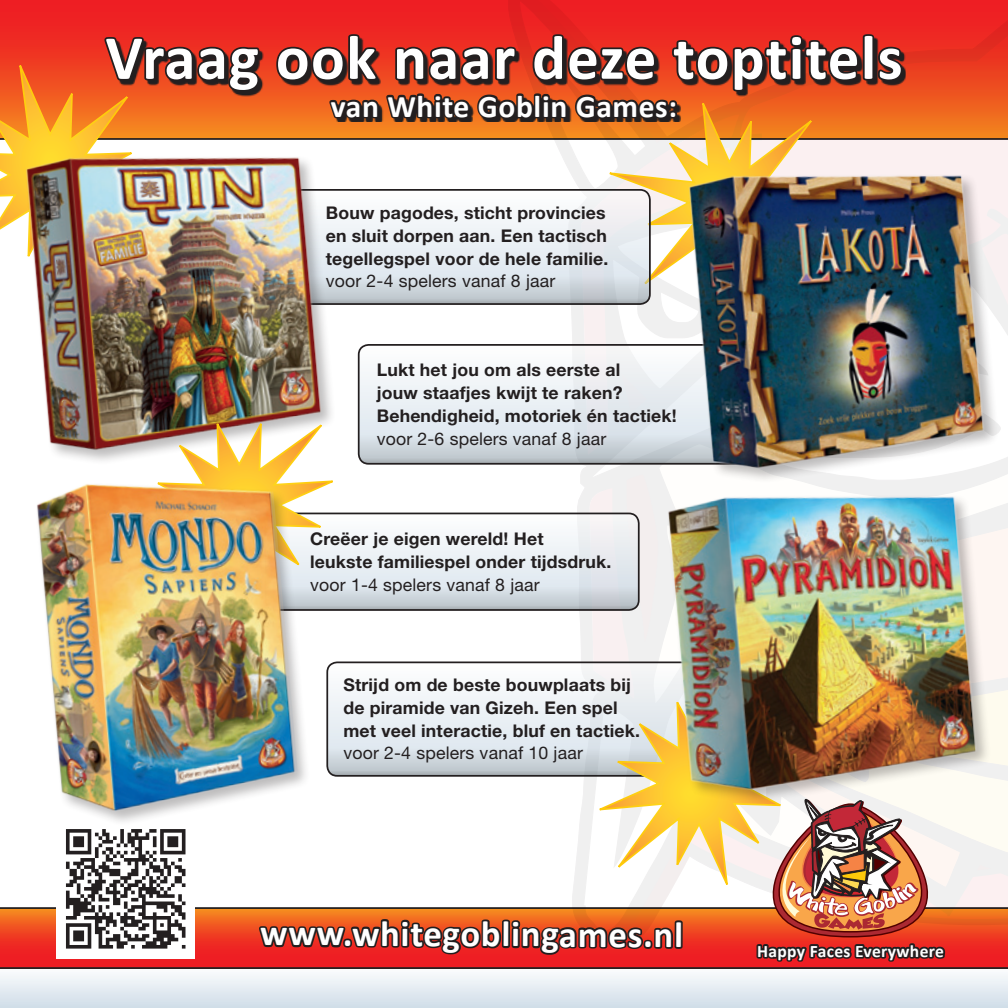
<style>
.page{position:relative;width:1008px;height:1008px;background:#fff}
.page>*{position:absolute;margin:0;border:0;box-sizing:border-box;transform-origin:0 0}
.Head{font:700 63px "Calibri";letter-spacing:.02em;color:#fff}
.Head-2{font:700 36.75px "Calibri";letter-spacing:.015em;color:#fff}
.Head-3{font:700 31.5px "Calibri";letter-spacing:.02em;color:#fff}
.TextCopy{font:700 17.5px/22.8px "Helvetica Neue LT Std";letter-spacing:.01em;color:#231f20}
.Head-4{font:700 17.5px "Calibri";letter-spacing:.02em;color:#fff}
.s1{font-weight:400}
</style>
<div class="page">
<svg style="left:0;top:981px;width:1008px;height:27px;background:#dee7ef"></svg>
<img style="left:0;top:0;width:1008px;height:981px">
<div style="left:35px;top:482px;width:276px;height:345px;background:#231f20;opacity:.3"></div>
<img style="left:32px;top:466px;width:268px;height:353px">
<p class="Head" style="left:105px;top:19px;width:799px">Vraag ook naar deze toptitels</p>
<p class="Head-3" style="left:331px;top:87px;width:348px">van White Goblin Games:</p>
<p class="TextCopy" style="left:326px;top:201px;width:284px">Bouw pagodes, sticht provincies en sluit dorpen aan. Een tactisch tegellegspel voor de hele familie. <span class="s1">voor 2-4 spelers vanaf 8 jaar</span></p>
<p class="TextCopy" style="left:377px;top:358px;width:302px">Lukt het jou om als eerste al<br>jouw staafjes kwijt te raken?<br>Behendigheid, motoriek én tactiek! <span class="s1">voor 2-6 spelers vanaf 8 jaar</span></p>
<p class="TextCopy" style="left:310px;top:527px;width:303px">Creëer je eigen wereld! Het<br>leukste familiespel onder tijdsdruk. <span class="s1">voor 1-4 spelers vanaf 8 jaar</span></p>
<p class="TextCopy" style="left:343px;top:673px;width:298px">Strijd om de beste bouwplaats bij de piramide van Gizeh. Een spel met veel interactie, bluf en tactiek. <span class="s1">voor 2-4 spelers vanaf 10 jaar</span></p>
<p class="Head-2" style="left:260px;top:911px;width:425px">www.whitegoblingames.nl</p>
<p class="Head-4" style="left:757px;top:940px;width:188px">Happy Faces Everywhere</p>
</div>
